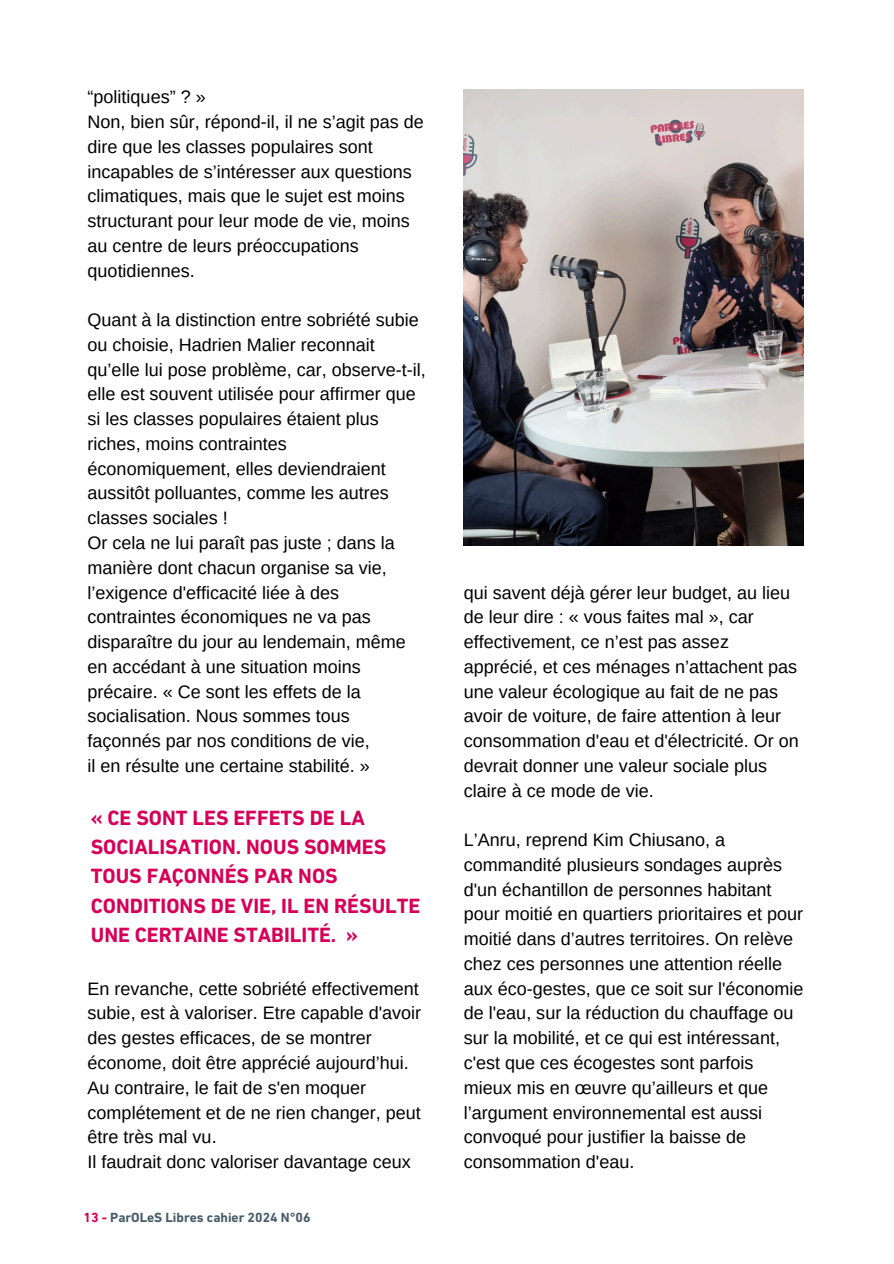
<style>
.page{position:relative;width:894px;height:1264px;background:#fff}
.page>*{position:absolute;margin:0;border:0;box-sizing:border-box;transform-origin:0 0}
.t1{font:700 21px/29.2px "DIN Next LT Pro";color:#d60059}
.t2{font:18px/24.8px "Arimo";color:#000}
.t3{font:700 13.5px "DIN Next LT Pro";color:#475c68}
.s1{color:#d60059}
</style>
<div class="page">
<img style="left:463px;top:89px;width:340px;height:456px">
<p class="t2" style="left:88px;top:85px;width:337px">“politiques” ? »<br>Non, bien sûr, répond-il, il ne s’agit pas de dire que les classes populaires sont incapables de s’intéresser aux questions climatiques, mais que le sujet est moins structurant pour leur mode de vie, moins au centre de leurs préoccupations quotidiennes.</p>
<h1 class="t2" style="left:88px;top:307px;width:339px">Quant à la distinction entre sobriété subie ou choisie, Hadrien Malier reconnait qu’elle lui pose problème, car, observe-t-il, elle est souvent utilisée pour affirmer que si les classes populaires étaient plus riches, moins contraintes économiquement, elles deviendraient aussitôt polluantes, comme les autres classes sociales !<br>Or cela ne lui paraît pas juste ; dans la manière dont chacun organise sa vie, l’exigence d'efficacité liée à des contraintes économiques ne va pas disparaître du jour au lendemain, même en accédant à une situation moins précaire. « Ce sont les effets de la socialisation. Nous sommes tous façonnés par nos conditions de vie,<br>il en résulte une certaine stabilité. »</h1>
<p class="t1" style="left:91px;top:805px;width:331px">« CE SONT LES EFFETS DE LA<br>SOCIALISATION. NOUS SOMMES<br>TOUS FAÇONNÉS PAR NOS<br>CONDITIONS DE VIE, IL EN RÉSULTE<br>UNE CERTAINE STABILITÉ. »</p>
<p class="t2" style="left:88px;top:976px;width:335px">En revanche, cette sobriété effectivement subie, est à valoriser. Etre capable d'avoir des gestes efficaces, de se montrer économe, doit être apprécié aujourd’hui.<br>Au contraire, le fait de s'en moquer complétement et de ne rien changer, peut être très mal vu.</p>
<h2 class="t2" style="left:88px;top:1149px;width:324px">Il faudrait donc valoriser davantage ceux</h2>
<h2 class="t3" style="left:83px;top:1211px;width:228px"><span class="s1">13 -</span> ParOLeS Libres cahier 2024 N°06</h2>
<h2 class="t2" style="left:463px;top:580px;width:336px">qui savent déjà gérer leur budget, au lieu de leur dire : « vous faites mal », car effectivement, ce n’est pas assez apprécié, et ces ménages n’attachent pas une valeur écologique au fait de ne pas avoir de voiture, de faire attention à leur consommation d'eau et d'électricité. Or on devrait donner une valeur sociale plus claire à ce mode de vie.</h2>
<h2 class="t2" style="left:463px;top:827px;width:341px">L’Anru, reprend Kim Chiusano, a commandité plusieurs sondages auprès d'un échantillon de personnes habitant pour moitié en quartiers prioritaires et pour moitié dans d’autres territoires. On relève chez ces personnes une attention réelle aux éco-gestes, que ce soit sur l'économie de l'eau, sur la réduction du chauffage ou sur la mobilité, et ce qui est intéressant, c'est que ces écogestes sont parfois mieux mis en œuvre qu’ailleurs et que l’argument environnemental est aussi convoqué pour justifier la baisse de consommation d'eau.</h2>
</div>
